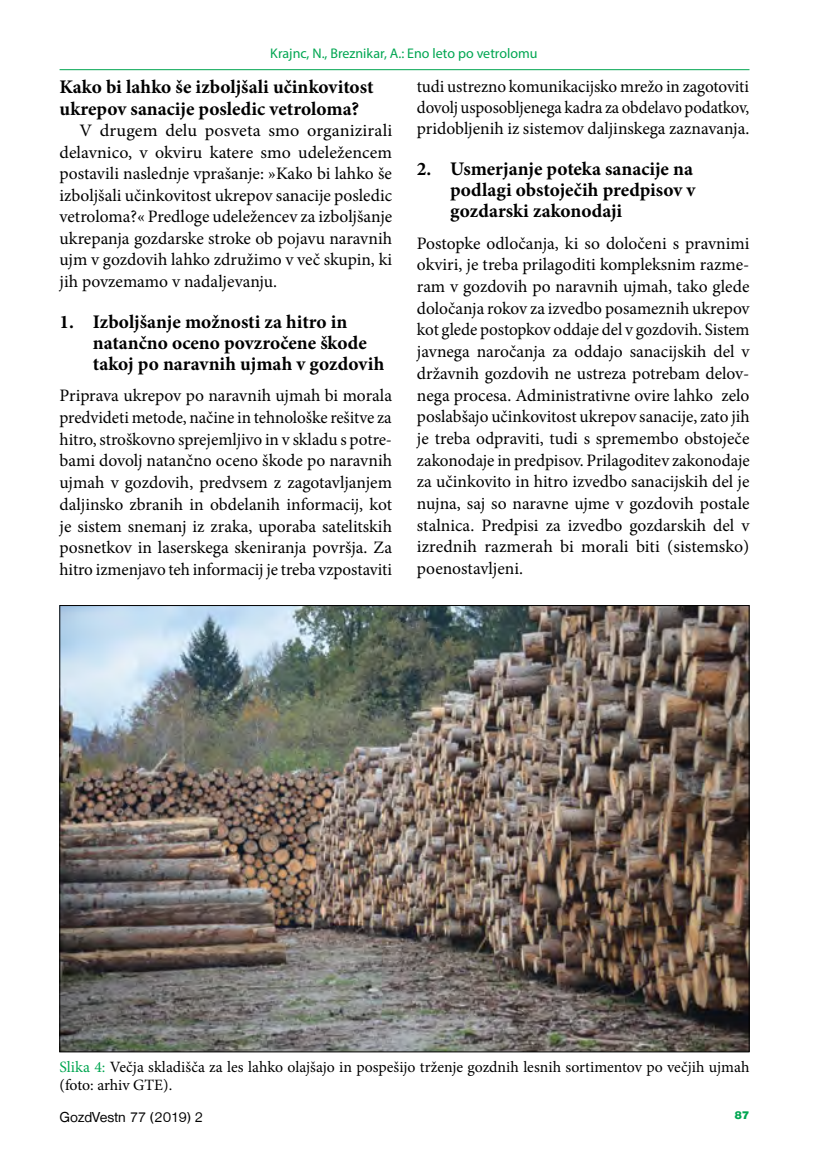
<style>
.page{position:relative;width:819px;height:1166px;background:#fff}
.page>*{position:absolute;margin:0;border:0;box-sizing:border-box;transform-origin:0 0}
.t1{font:700 19.25px/21px "Minion Pro";color:#000}
.t2{font:17.5px/21.7px "Minion Pro";color:#000;text-align:justify}
.t3{font:17.5px/21.5px "Minion Pro";color:#000;text-align:justify;scale:1.04 1}
.t4{font:15.75px/17.5px "Minion Pro";color:#000}
.t5{font:14.88px "Nimbus San DEE";color:#000}
.t6{font:14px "Myriad Pro";color:#00a651}
.t7{font:11.38px "Nimbus San DEE Blac";color:#00a651}
.s1{color:#00a651}
</style>
<div class="page">
<hr style="left:60px;top:69px;width:689px;height:1px;background:#00a651">
<img style="left:62px;top:607px;width:685px;height:443px">
<p class="t6" style="left:270px;top:45px;width:269px">Krajnc, N., Breznikar, A.: Eno leto po vetrolomu</p>
<p class="t1" style="left:60px;top:76px;width:315px">Kako bi lahko še izboljšali učinkovitost ukrepov sanacije posledic vetroloma?</p>
<p class="t3" style="left:60px;top:120px;width:321px;text-indent:20px">V drugem delu posveta smo organizirali delavnico, v okviru katere smo udeležencem postavili naslednje vprašanje: »Kako bi lahko še izboljšali učinkovitost ukrepov sanacije posledic vetroloma?« Predloge udeležencev za izboljšanje ukrepanja gozdarske stroke ob pojavu naravnih ujm v gozdovih lahko združimo v več skupin, ki jih povzemamo v nadaljevanju.</p>
<p class="t1" style="left:93px;top:311px;width:293px;text-indent:-33px">1. Izboljšanje možnosti za hitro in natančno oceno povzročene škode takoj po naravnih ujmah v gozdovih</p>
<p class="t2" style="left:60px;top:385px;width:334px">Priprava ukrepov po naravnih ujmah bi morala predvideti metode, načine in tehnološke rešitve za hitro, stroškovno sprejemljivo in v skladu s potre&shy;bami dovolj natančno oceno škode po naravnih ujmah v gozdovih, predvsem z zagotavljanjem daljinsko zbranih in obdelanih informacij, kot je sistem snemanj iz zraka, uporaba satelitskih posnetkov in laserskega skeniranja površja. Za hitro izmenjavo teh informacij je treba vzpostaviti</p>
<p class="t2" style="left:417px;top:76px;width:334px;line-height:21px">tudi ustrezno komunikacijsko mrežo in zagotoviti dovolj usposobljenega kadra za obdelavo podatkov, pridobljenih iz sistemov daljinskega zaznavanja.</p>
<p class="t1" style="left:450px;top:158px;width:247px;text-indent:-33px">2. Usmerjanje poteka sanacije na podlagi obstoječih predpisov v gozdarski zakonodaji</p>
<p class="t2" style="left:417px;top:232px;width:334px">Postopke odločanja, ki so določeni s pravnimi okviri, je treba prilagoditi kompleksnim razme&shy;ram v gozdovih po naravnih ujmah, tako glede določanja rokov za izvedbo posameznih ukrepov kot glede postopkov oddaje del v gozdovih. Sistem javnega naročanja za oddajo sanacijskih del v državnih gozdovih ne ustreza potrebam delov&shy;nega procesa. Administrativne ovire lahko zelo poslabšajo učinkovitost ukrepov sanacije, zato jih je treba odpraviti, tudi s spremembo obstoječe zakonodaje in predpisov. Prilagoditev zakonodaje za učinkovito in hitro izvedbo sanacijskih del je nujna, saj so naravne ujme v gozdovih postale stalnica. Predpisi za izvedbo gozdarskih del v izrednih razmerah bi morali biti (sistemsko) poenostavljeni.</p>
<p class="t4" style="left:60px;top:1058px;width:691px"><span class="s1">Slika 4:</span> Večja skladišča za les lahko olajšajo in pospešijo trženje gozdnih lesnih sortimentov po večjih ujmah (foto: arhiv GTE).</p>
<p class="t5" style="left:60px;top:1109px;width:145px">GozdVestn 77 (2019) 2</p>
<p class="t7" style="left:734px;top:1109px;width:16px">87</p>
</div>
